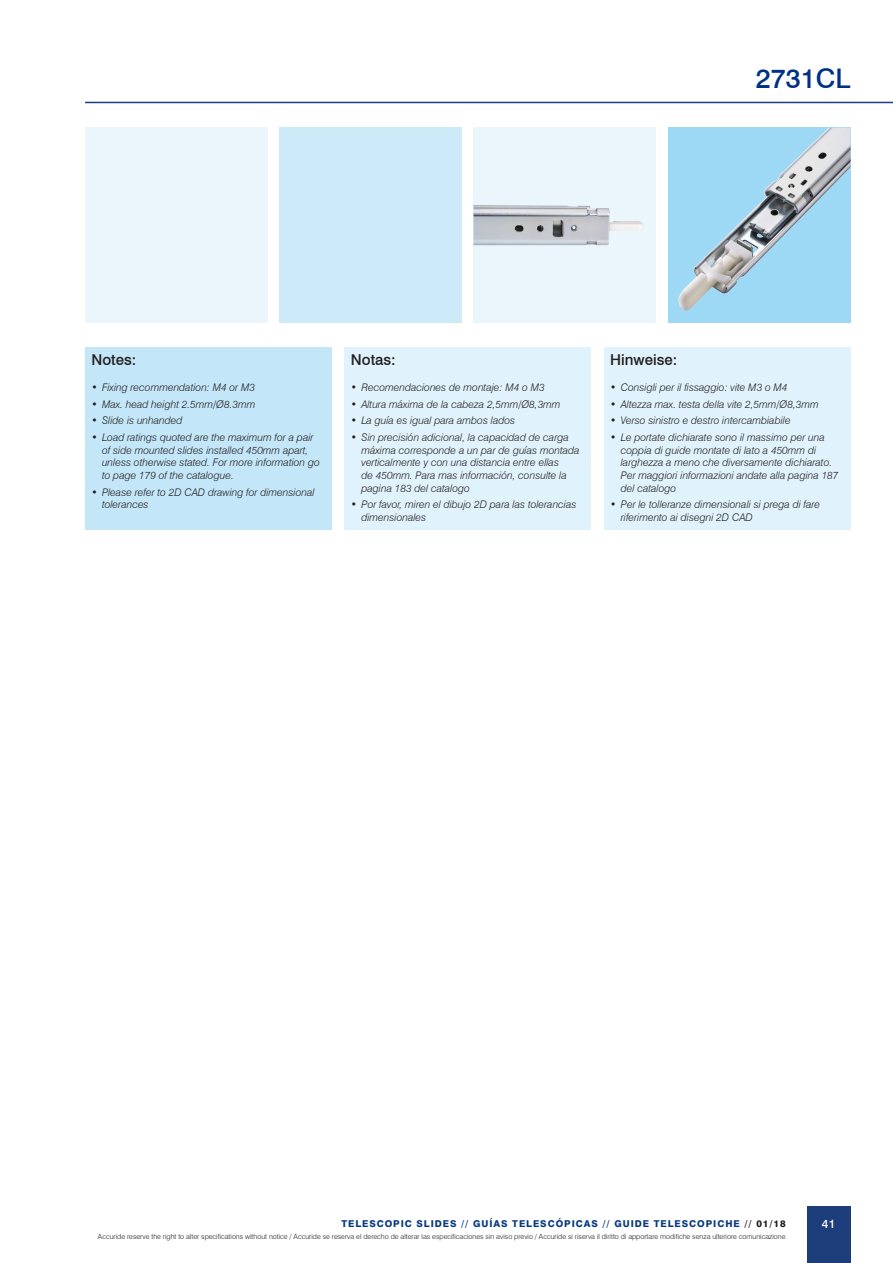
<style>
.page{position:relative;width:893px;height:1263px;background:#fff}
.page>*{position:absolute;margin:0;border:0;box-sizing:border-box;transform-origin:0 0}
.t1{font:500 27px "Swiss 721 BT";color:#003186}
.H2_Notes{font:500 15px "Swiss 721 BT";color:#231f20}
.t2{font:500 12px "Swiss 721 BT";color:#fff}
.t3{font:italic 300 10.5px/12.6px "Swiss 721 BT";color:#231f20}
.t4{font:800 9.45px "Swiss 721 BT";letter-spacing:.1em;color:#083a82}
.t5{font:300 7.2px "Swiss 721 BT";color:#231f20}
.s1{color:#231f20}
</style>
<div class="page">
<hr style="left:85px;top:102px;width:808px;height:1px;background:#1e3d7b">
<div style="left:807px;top:1206px;width:43px;height:57px;background:#1e3d7b"></div>
<div style="left:85px;top:347px;width:247px;height:183px;background:#c3e6f8"></div>
<div style="left:604px;top:347px;width:246px;height:183px;background:#e0f2fb"></div>
<div style="left:344px;top:347px;width:247px;height:183px;background:#e0f2fb"></div>
<div style="left:85px;top:128px;width:183px;height:195px;background:#eaf6fc"></div>
<div style="left:279px;top:128px;width:183px;height:195px;background:#cdeaf9"></div>
<div style="left:473px;top:128px;width:183px;height:195px;background:#eaf6fc"></div>
<img style="left:473px;top:205px;width:170px;height:40px">
<div style="left:668px;top:128px;width:182px;height:195px;background:#9dd8f5"></div>
<img style="left:678px;top:128px;width:172px;height:183px">
<p class="t1" style="left:756px;top:62px;width:96px">2731CL</p>
<p class="H2_Notes" style="left:91px;top:351px;width:46px">Notes:</p>
<p class="t3" style="left:91px;top:381px;width:165px">• Fixing recommendation: M4 or M3</p>
<p class="t3" style="left:91px;top:397px;width:165px">• Max. head height 2.5mm/Ø8.3mm</p>
<p class="t3" style="left:91px;top:414px;width:93px">• Slide is unhanded</p>
<p class="t3" style="left:102px;top:431px;width:219px;text-indent:-11px">• Load ratings quoted are the maximum for a pair of side mounted slides installed 450mm apart, unless otherwise stated. For more information go to page 179 of the catalogue.</p>
<p class="t3" style="left:102px;top:486px;width:214px;text-indent:-11px">• Please refer to 2D CAD drawing for dimensional tolerances</p>
<p class="H2_Notes" style="left:351px;top:351px;width:46px">Notas:</p>
<p class="t3" style="left:351px;top:381px;width:195px">• Recomendaciones de montaje: M4 o M3</p>
<p class="t3" style="left:351px;top:397px;width:211px">• Altura máxima de la cabeza 2,5mm/Ø8,3mm</p>
<p class="t3" style="left:351px;top:414px;width:166px">• La guía es igual para ambos lados</p>
<p class="t3" style="left:361px;top:431px;width:220px;text-indent:-11px">• Sin precisión adicional, la capacidad de carga máxima corresponde a un par de guías montada verticalmente y con una distancia entre ellas<br>de 450mm. Para mas información, consulte la pagina 183 del catalogo</p>
<p class="t3" style="left:361px;top:498px;width:217px;text-indent:-11px">• Por favor, miren el dibujo 2D para las tolerancias dimensionales</p>
<p class="H2_Notes" style="left:610px;top:351px;width:69px">Hinweise:</p>
<p class="t3" style="left:610px;top:381px;width:179px">• Consigli per il fissaggio: vite M3 o M4</p>
<p class="t3" style="left:610px;top:397px;width:210px">• Altezza max. testa della vite 2,5mm/Ø8,3mm</p>
<p class="t3" style="left:610px;top:414px;width:182px">• Verso sinistro e destro intercambiabile</p>
<p class="t3" style="left:621px;top:431px;width:219px;text-indent:-11px">• Le portate dichiarate sono il massimo per una coppia di guide montate di lato a 450mm di larghezza a meno che diversamente dichiarato.<br>Per maggiori informazioni andate alla pagina 187 del catalogo</p>
<p class="t3" style="left:621px;top:498px;width:201px;text-indent:-11px">• Per le tolleranze dimensionali si prega di fare riferimento ai disegni 2D CAD</p>
<p class="t4" style="left:341px;top:1218px;width:446px">TELESCOPIC SLIDES // GUÍAS TELESCÓPICAS // GUIDE TELESCOPICHE <span class="s1">// 01/18</span></p>
<p class="t5" style="left:98px;top:1232px;width:689px">Accuride reserve the right to alter specifications without notice / Accuride se reserva el derecho de alterar las especificaciones sin aviso previo / Accuride si riserva il diritto di apportare modifiche senza ulteriore comunicazione</p>
<p class="t2" style="left:822px;top:1217px;width:15px">41</p>
</div>
